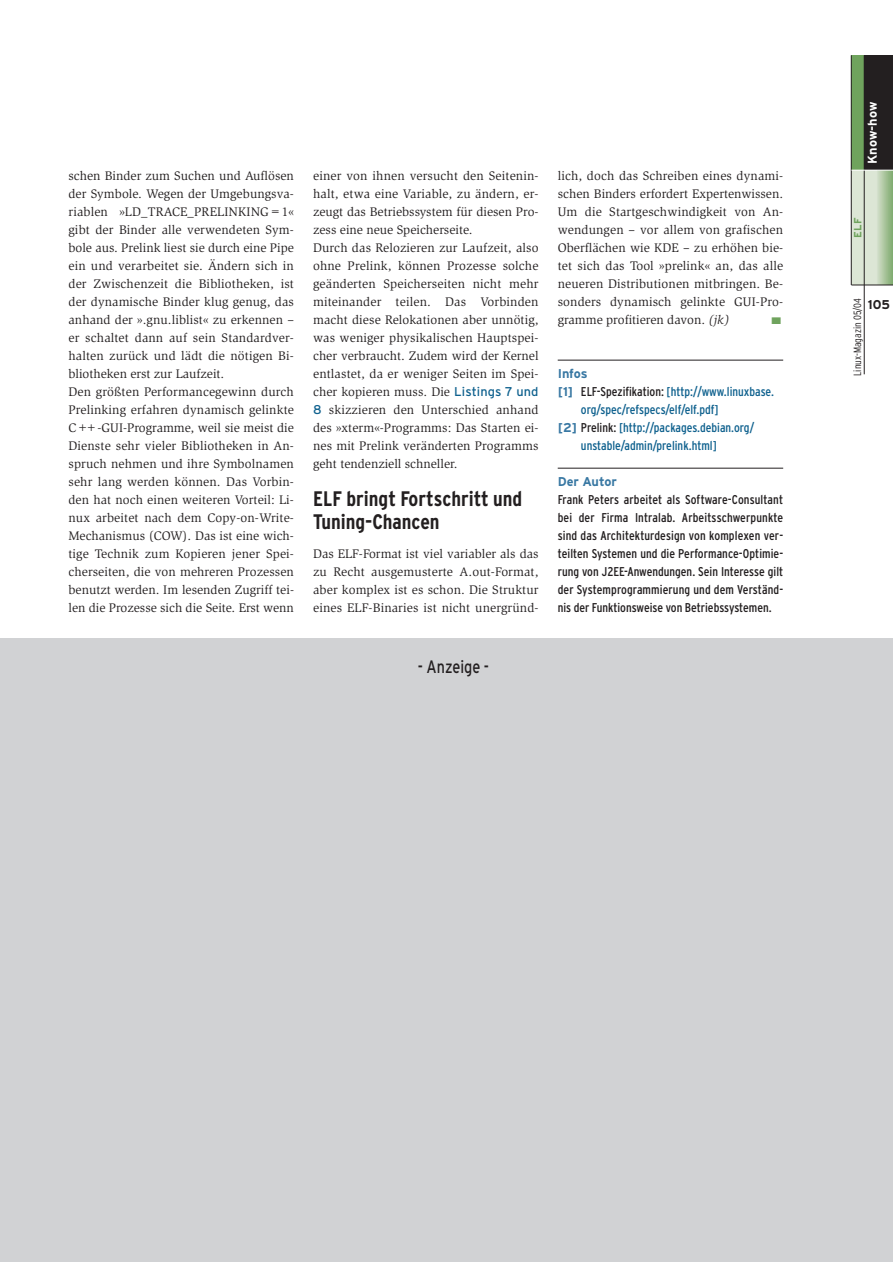
<style>
.page{position:relative;width:893px;height:1262px;background:#fff}
.page>*{position:absolute;margin:0;border:0;box-sizing:border-box;transform-origin:0 0}
.t1{font:700 condensed 21px/22.5px "Interstate";color:#231f20}
.t2{font:18px "Interstate";color:#231f20;scale:.8 1}
.t3{font:12.75px/18px "Slimbach";letter-spacing:.01em;color:#231f20}
.t4{font:condensed 12.75px/18px "Interstate";color:#231f20;text-align:justify}
.t5{font:condensed 12.75px "Interstate";color:#0f618e}
.t6{font:700 12.75px "Interstate";letter-spacing:-.005em;color:#3978a3}
.t7{font:700 12.75px "Interstate";color:#fff}
.t8{font:700 12.75px "Interstate";color:#231f20}
.t9{font:300 condensed 10.5px "Interstate";color:#231f20}
.t10{font:700 10.5px "Interstate";color:#6fa35d}
.t11{font:9.6px "Zapf Dingbats";color:#6fa35d;scale:1.33 1}
.s1{font-family:"Interstate";color:#0f618e}
.s2{font-style:italic}
.s3{font-weight:700;font-stretch:normal;color:#3978a3}
.s4{color:#231f20}
</style>
<div class="page">
<hr style="left:557px;top:360px;width:226px;height:1px;background:#231f20">
<hr style="left:557px;top:468px;width:226px;height:1px;background:#231f20">
<div style="left:851px;top:55px;width:41px;height:230px;background:#6fa35d"></div>
<div style="left:864px;top:55px;width:28px;height:115px;background:#231f20"></div>
<div style="left:851px;top:170px;width:25px;height:115px;background:#dce6d5"></div>
<svg style="left:876px;top:171px;width:16px;height:114px;background:#adc7a1"></svg>
<hr style="left:851px;top:55px;width:1px;height:230px;background:#231f20">
<hr style="left:863px;top:55px;width:1px;height:319px;background:#231f20">
<hr style="left:851px;top:170px;width:41px;height:1px;background:#fff">
<hr style="left:851px;top:285px;width:41px;height:1px;background:#231f20">
<div style="left:0;top:638px;width:892px;height:623px;background:#d1d2d4"></div>
<p class="t3" style="left:68px;top:168px;width:227px">schen Binder zum Suchen und Auflösen der Symbole. Wegen der Umgebungsva&shy;riablen »LD_TRACE_PRELINKING=1« gibt der Binder alle verwendeten Sym&shy;bole aus. Prelink liest sie durch eine Pipe ein und verarbeitet sie. Ändern sich in der Zwischenzeit die Bibliotheken, ist der dynamische Binder klug genug, das anhand der ».gnu.liblist« zu erkennen – er schaltet dann auf sein Standardver&shy;halten zurück und lädt die nötigen Bi&shy;bliotheken erst zur Laufzeit.<br>Den größten Performancegewinn durch Prelinking erfahren dynamisch gelinkte C++-GUI-Programme, weil sie meist die Dienste sehr vieler Bibliotheken in An&shy;spruch nehmen und ihre Symbolnamen sehr lang werden können. Das Vorbin&shy;den hat noch einen weiteren Vorteil: Li&shy;nux arbeitet nach dem Copy-on-Write-Mechanismus (COW). Das ist eine wich&shy;tige Technik zum Kopieren jener Spei&shy;cherseiten, die von mehreren Prozessen benutzt werden. Im lesenden Zugriff tei&shy;len die Prozesse sich die Seite. Erst wenn</p>
<p class="t3" style="left:313px;top:168px;width:227px">einer von ihnen versucht den Seitenin&shy;halt, etwa eine Variable, zu ändern, er&shy;zeugt das Betriebssystem für diesen Pro&shy;zess eine neue Speicherseite.<br>Durch das Relozieren zur Laufzeit, also ohne Prelink, können Prozesse solche geänderten Speicherseiten nicht mehr miteinander teilen. Das Vorbinden macht diese Relokationen aber unnötig, was weniger physikalischen Hauptspei&shy;cher verbraucht. Zudem wird der Kernel entlastet, da er weniger Seiten im Spei&shy;cher kopieren muss. Die <span class="s1">Listings 7 und 8</span> skizzieren den Unterschied anhand des »xterm«-Programms: Das Starten ei&shy;nes mit Prelink veränderten Programms geht tendenziell schneller.</p>
<h1 class="t1" style="left:313px;top:489px;width:211px">ELF bringt Fortschritt und<br>Tuning-Chancen</h1>
<p class="t3" style="left:313px;top:546px;width:227px;text-align:justify">Das ELF-Format ist viel variabler als das zu Recht ausgemusterte A.out-Format, aber komplex ist es schon. Die Struktur eines ELF-Binaries ist nicht unergründ-</p>
<h2 class="t2" style="left:418px;top:659px;width:90px">- Anzeige -</h2>
<p class="t3" style="left:557px;top:168px;width:227px;text-align:justify">lich, doch das Schreiben eines dynami&shy;schen Binders erfordert Expertenwissen.<br>Um die Startgeschwindigkeit von An&shy;wendungen – vor allem von grafischen Oberflächen wie KDE – zu erhöhen bie&shy;tet sich das Tool »prelink« an, das alle neueren Distributionen mitbringen. Be&shy;sonders dynamisch gelinkte GUI-Pro&shy;gramme profitieren davon. <span class="s2">(jk)</span></p>
<p class="t11" style="left:771px;top:315px;width:9px">■</p>
<p class="t6" style="left:557px;top:369px;width:31px">Infos</p>
<p class="t5" style="left:557px;top:387px;width:218px"><span class="s3">[1]</span> <span class="s4">ELF-Spezifikation:</span> [http://www.linuxbase.</p>
<p class="t5" style="left:581px;top:405px;width:139px">org/spec/refspecs/elf/elf.pdf]</p>
<p class="t5" style="left:557px;top:423px;width:198px"><span class="s3">[2]</span> <span class="s4">Prelink:</span> [http://packages.debian.org/</p>
<p class="t5" style="left:581px;top:441px;width:137px">unstable/admin/prelink.html]</p>
<p class="t6" style="left:557px;top:477px;width:61px">Der Autor</p>
<p class="t4" style="left:557px;top:492px;width:227px">Frank Peters arbeitet als Software-Consultant bei der Firma Intralab. Arbeitsschwerpunkte sind das Architekturdesign von komplexen ver&shy;teilten Systemen und die Performance-Optimie&shy;rung von J2EE-Anwendungen. Sein Interesse gilt der Systemprogrammierung und dem Verständ&shy;nis der Funktionsweise von Betriebssystemen.</p>
<p class="t7" style="left:867px;top:164px;width:63px;rotate:-90deg">Know-how</p>
<p class="t10" style="left:853px;top:237px;width:21px;rotate:-90deg">ELF</p>
<p class="t9" style="left:853px;top:376px;width:79px;rotate:-90deg">Linux-Magazin 05/04</p>
<p class="t8" style="left:867px;top:300px;width:24px">105</p>
</div>
